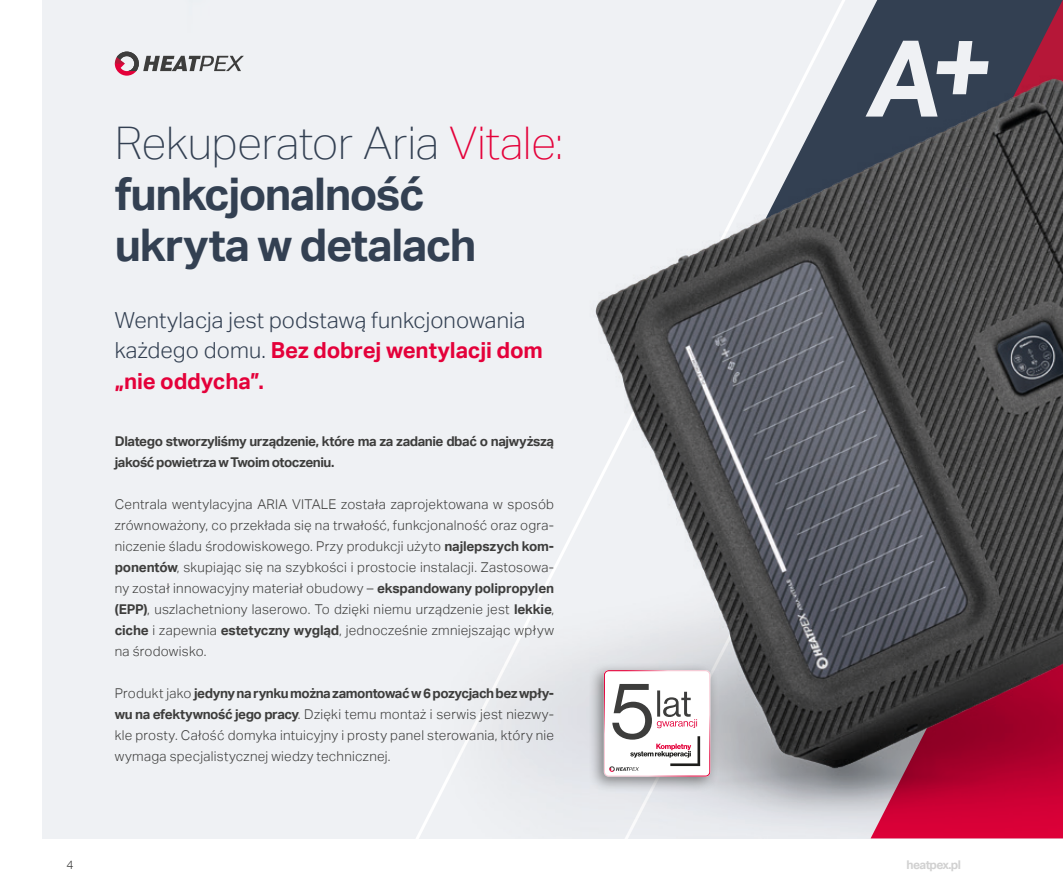
<style>
.page{position:relative;width:1063px;height:893px;background:#fff}
.page>*{position:absolute;margin:0;border:0;box-sizing:border-box;transform-origin:0 0}
.t1{font:700 45px/51px "Aktiv Grotesk";letter-spacing:-.03em;color:#334052}
.t2{font:100 45px "Aktiv Grotesk";letter-spacing:-.005em;color:#334052}
.t3{font:300 22.2px/30.6px "Aktiv Grotesk";letter-spacing:.005em;color:#334052}
.t4{font:300 13.5px/21px "Aktiv Grotesk";letter-spacing:.02em;color:#3d3d3c;text-align:justify}
.t5{font:700 13.5px/21px "Aktiv Grotesk";letter-spacing:-.03em;color:#3d3d3c}
.t6{font:700 12px "Aktiv Grotesk";letter-spacing:-.05em;color:#d1d1d1}
.t7{font:300 12px "Aktiv Grotesk";color:#3d3d3c}
.s1{color:#e4013a}
.s2{font-weight:700;color:#e4013a}
.s3{font-weight:700}
</style>
<div class="page">
<div style="left:43px;top:0;width:1020px;height:838px;background:#eff1f4"></div>
<img style="left:124px;top:51px;width:435px;height:787px">
<svg style="left:115px;top:52px;width:129px;height:24px"></svg>
<img style="left:559px;top:0;width:504px;height:838px">
<svg style="left:859px;top:41px;width:135px;height:76px"></svg>
<p class="t2" style="left:115px;top:118px;width:450px">Rekuperator Aria <span class="s1">Vitale:</span></p>
<p class="t1" style="left:115px;top:169px;width:363px">funkcjonalność ukryta w detalach</p>
<p class="t3" style="left:115px;top:305px;width:430px">Wentylacja jest podstawą funkcjonowania każdego domu. <span class="s2">Bez dobrej wentylacji dom „nie oddycha”.</span></p>
<p class="t5" style="left:115px;top:430px;width:441px">Dlatego stworzyliśmy urządzenie, które ma za zadanie dbać o najwyższą jakość powietrza w Twoim otoczeniu.</p>
<p class="t4" style="left:115px;top:493px;width:441px">Centrala wentylacyjna ARIA VITALE została zaprojektowana w sposób zrównoważony, co przekłada się na trwałość, funkcjonalność oraz ogra&shy;niczenie śladu środowiskowego. Przy produkcji użyto <span class="s3">najlepszych kom&shy;ponentów</span>, skupiając się na szybkości i prostocie instalacji. Zastosowa&shy;ny został innowacyjny materiał obudowy – <span class="s3">ekspandowany polipropylen (EPP)</span>, uszlachetniony laserowo. To dzięki niemu urządzenie jest <span class="s3">lekkie</span>, <span class="s3">ciche</span> i zapewnia <span class="s3">estetyczny wygląd</span>, jednocześnie zmniejszając wpływ na środowisko.</p>
<p class="t4" style="left:115px;top:682px;width:441px">Produkt jako <span class="s3">jedyny na rynku można zamontować w 6 pozycjach bez wpły&shy;wu na efektywność jego pracy</span>. Dzięki temu montaż i serwis jest niezwy&shy;kle prosty. Całość domyka intuicyjny i prosty panel sterowania, który nie wymaga specjalistycznej wiedzy technicznej.</p>
<p class="t7" style="left:67px;top:858px;width:9px">4</p>
<p class="t6" style="left:907px;top:858px;width:56px">heatpex.pl</p>
</div>
